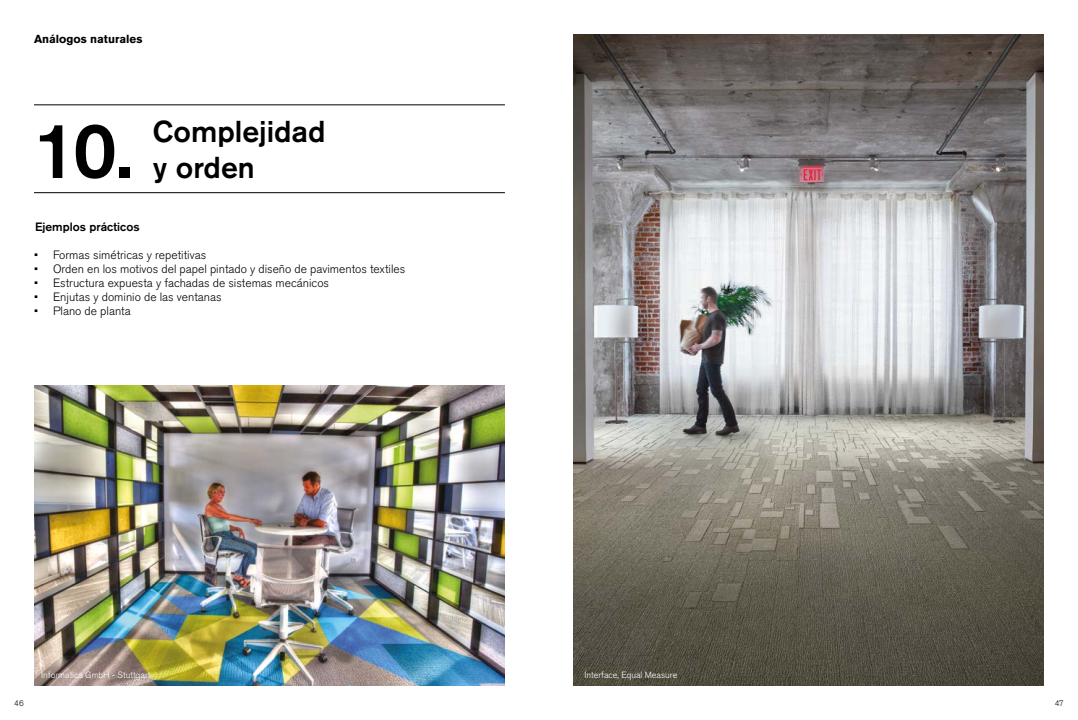
<style>
.page{position:relative;width:1078px;height:720px;background:#fff}
.page>*{position:absolute;margin:0;border:0;box-sizing:border-box;transform-origin:0 0}
.t1{font:500 78px "Akzidenz Grotesk Pro";color:#000}
.t2{font:500 30px/36px "Akzidenz Grotesk Pro";color:#000}
.t3{font:300 12px "Akzidenz Grotesk Pro";color:#000}
.t4{font:500 12px "Akzidenz Grotesk Pro";color:#000}
.t5{font:700 11.6px "Akzidenz Grotesk Pro";color:#000}
.t6{font:300 9px "Akzidenz Grotesk Pro";color:#fff}
.t7{font:300 8px "Akzidenz Grotesk Pro";color:#000}
</style>
<div class="page">
<img style="left:573px;top:34px;width:470px;height:652px">
<img style="left:34px;top:386px;width:471px;height:300px">
<hr style="left:34px;top:104px;width:471px;height:1px;background:#000">
<hr style="left:34px;top:192px;width:471px;height:1px;background:#000">
<p class="t5" style="left:34px;top:31px;width:110px">Análogos naturales</p>
<h1 class="t1" style="left:34px;top:100px;width:100px">10.</h1>
<h2 class="t2" style="left:153px;top:113px;width:174px">Complejidad y orden</h2>
<p class="t4" style="left:35px;top:219px;width:106px">Ejemplos prácticos</p>
<p class="t3" style="left:34px;top:247px;width:174px">• Formas simétricas y repetitivas</p>
<p class="t3" style="left:34px;top:261px;width:373px">• Orden en los motivos del papel pintado y diseño de pavimentos textiles</p>
<p class="t3" style="left:34px;top:275px;width:296px">• Estructura expuesta y fachadas de sistemas mecánicos</p>
<p class="t3" style="left:34px;top:289px;width:189px">• Enjutas y dominio de las ventanas</p>
<p class="t3" style="left:34px;top:303px;width:98px">• Plano de planta</p>
<p class="t6" style="left:41px;top:669px;width:111px">Informatica GmbH - Stuttgart</p>
<p class="t6" style="left:584px;top:669px;width:94px">Interface, Equal Measure</p>
<p class="t7" style="left:14px;top:698px;width:11px">46</p>
<p class="t7" style="left:1054px;top:698px;width:10px">47</p>
</div>
